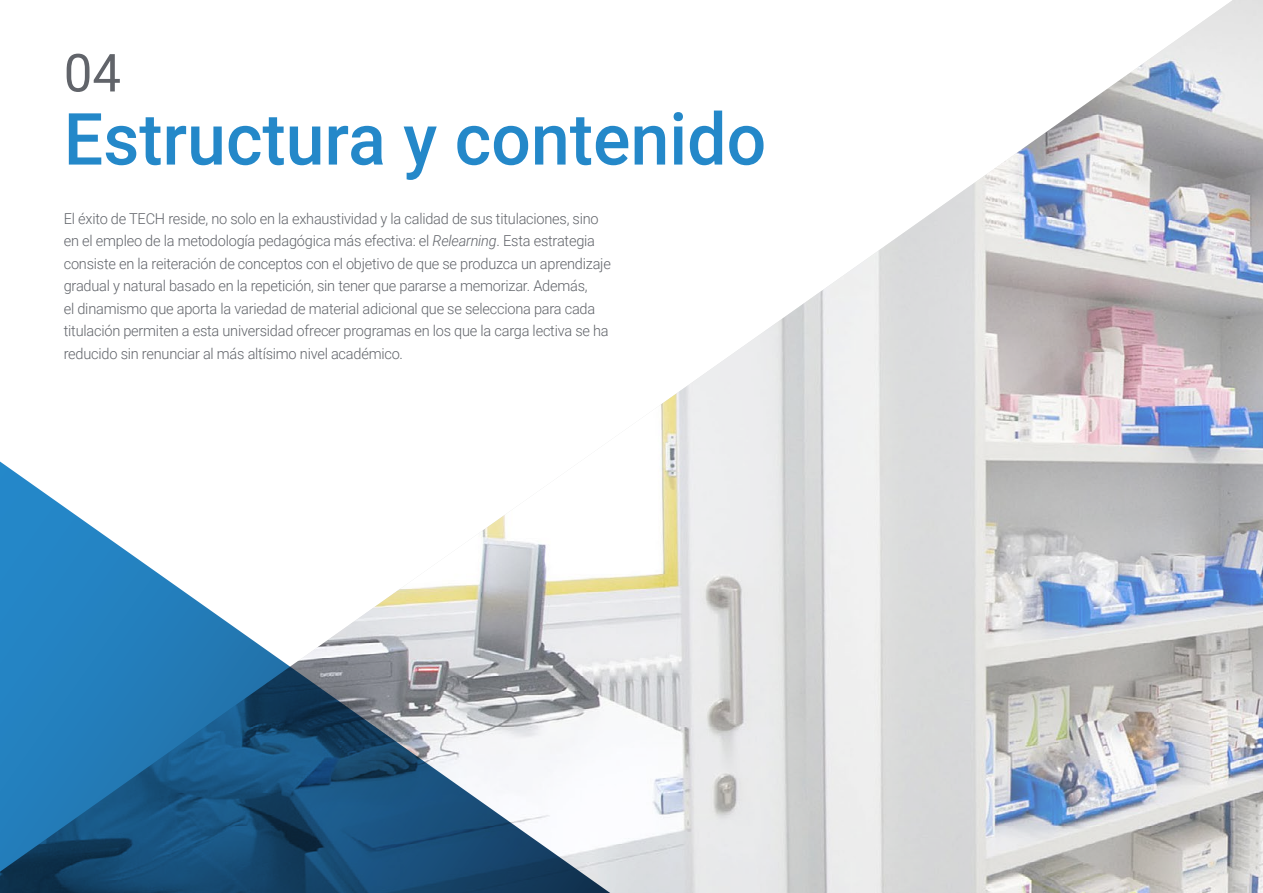
<style>
.page{position:relative;width:1263px;height:893px;background:#fff}
.page>*{position:absolute;margin:0;border:0;box-sizing:border-box;transform-origin:0 0}
.t1{font:500 72px "Roboto";color:#2488c9}
.t2{font:52.5px "Roboto";color:#61646a}
.t3{font:300 15px/22.5px "Roboto";letter-spacing:-.015em;color:#61646a}
.s1{font-style:italic}
</style>
<div class="page">
<img style="left:640px;top:0;width:623px;height:893px">
<svg style="left:0;top:461px;width:640px;height:432px"></svg>
<h2 class="t2" style="left:64px;top:36px;width:59px">04</h2>
<h1 class="t1" style="left:64px;top:89px;width:704px">Estructura y contenido</h1>
<p class="t3" style="left:64px;top:207px;width:549px">El éxito de TECH reside, no solo en la exhaustividad y la calidad de sus titulaciones, sino en el empleo de la metodología pedagógica más efectiva: el <span class="s1">Relearning</span>. Esta estrategia consiste en la reiteración de conceptos con el objetivo de que se produzca un aprendizaje gradual y natural basado en la repetición, sin tener que pararse a memorizar. Además,<br>el dinamismo que aporta la variedad de material adicional que se selecciona para cada titulación permiten a esta universidad ofrecer programas en los que la carga lectiva se ha reducido sin renunciar al más altísimo nivel académico.</p>
</div>
